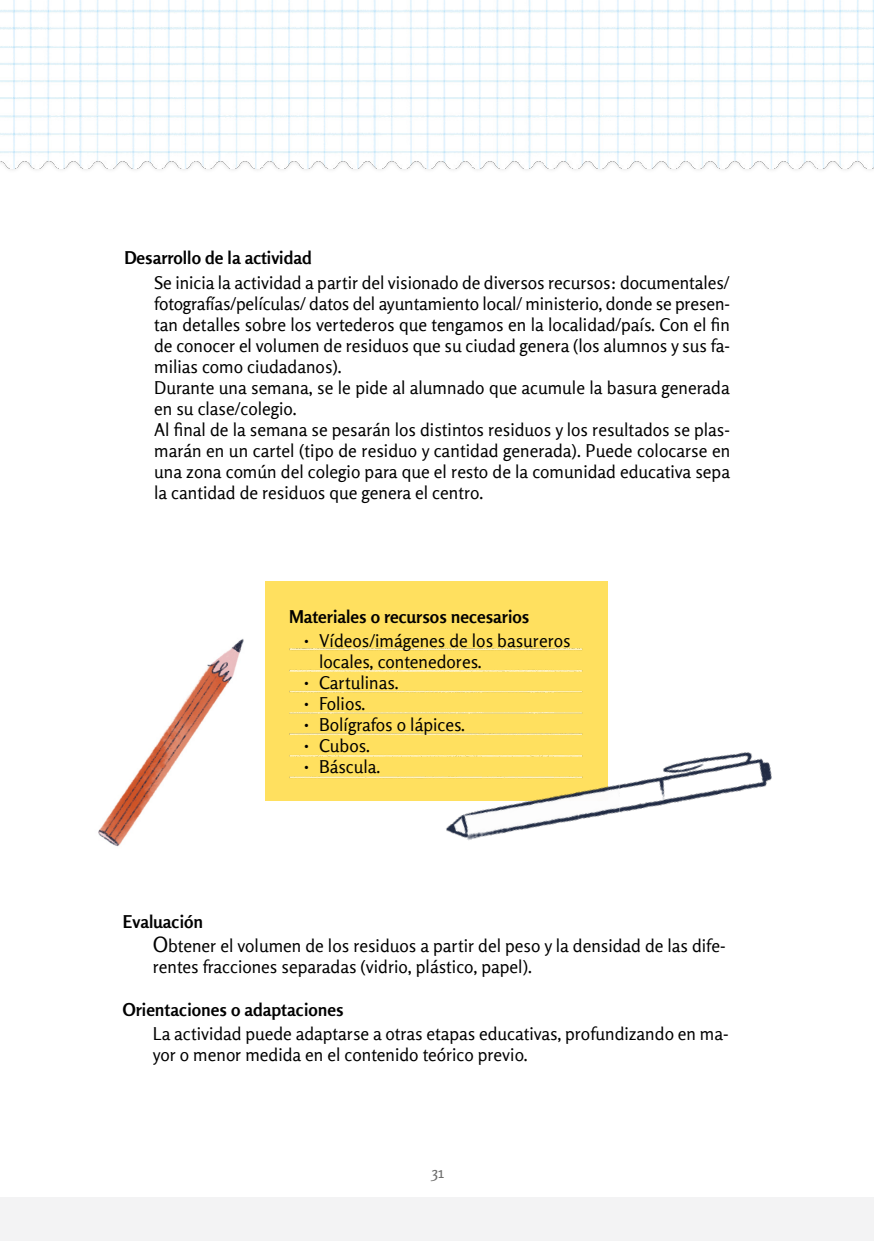
<style>
.page{position:relative;width:874px;height:1241px;background:#fff}
.page>*{position:absolute;margin:0;border:0;box-sizing:border-box;transform-origin:0 0}
.t1{font:700 21px/21px "Rosario";color:#000}
.t2{font:17.5px/21px "Rosario";color:#000}
.t3{font:700 17.5px "Rosario";color:#000}
.t4{font:15.75px "Rosario";color:#6d6d6c}
.s1{font-weight:700}
.s2{font-size:21px}
</style>
<div class="page">
<img style="left:0;top:0;width:873px;height:168px">
<div style="left:0;top:1197px;width:873px;height:43px;background:#f3f3f4"></div>
<img style="left:98px;top:639px;width:146px;height:208px">
<div style="left:265px;top:581px;width:342px;height:220px;background:#ffe05f"></div>
<img style="left:289px;top:648px;width:293px;height:131px">
<img style="left:401px;top:748px;width:218px;height:93px">
<img style="left:619px;top:752px;width:153px;height:61px">
<p class="t3" style="left:124px;top:243px;width:189px">Desarrollo de la actividad</p>
<p class="t2" style="left:154px;top:270px;width:577px">Se inicia la actividad a partir del visionado de diversos recursos: documentales/ fotografías/películas/ datos del ayuntamiento local/ ministerio, donde se presen&shy;tan detalles sobre los vertederos que tengamos en la localidad/país. Con el fin de conocer el volumen de residuos que su ciudad genera (los alumnos y sus fa&shy;milias como ciudadanos).<br>Durante una semana, se le pide al alumnado que acumule la basura generada en su clase/colegio.<br>Al final de la semana se pesarán los distintos residuos y los resultados se plas&shy;marán en un cartel (tipo de residuo y cantidad generada). Puede colocarse en una zona común del colegio para que el resto de la comunidad educativa sepa la cantidad de residuos que genera el centro.</p>
<p class="t3" style="left:289px;top:602px;width:241px">Materiales o recursos necesarios</p>
<p class="t2" style="left:319px;top:629px;width:253px">Vídeos/imágenes de los basureros locales, contenedores.<br>Cartulinas.<br>Folios.<br>Bolígrafos o lápices.<br>Cubos.<br>Báscula.</p>
<p class="t1" style="left:303px;top:616px;width:8px;line-height:42px">· ·</p>
<p class="t1" style="left:303px;top:690px;width:8px;text-align:justify">· · · ·</p>
<p class="t2" style="left:153px;top:908px;width:574px;line-height:24.5px;text-indent:-30px"><span class="s1">Evaluación<br></span><span class="s2">O</span>btener el volumen de los residuos a partir del peso y la densidad de las dife-</p>
<p class="t2" style="left:153px;top:955px;width:380px">rentes fracciones separadas (vidrio, plástico, papel).</p>
<p class="t3" style="left:123px;top:994px;width:222px">Orientaciones o adaptaciones</p>
<p class="t2" style="left:153px;top:1021px;width:577px">La actividad puede adaptarse a otras etapas educativas, profundizando en ma&shy;yor o menor medida en el contenido teórico previo.</p>
<p class="t4" style="left:431px;top:1159px;width:14px">31</p>
</div>
